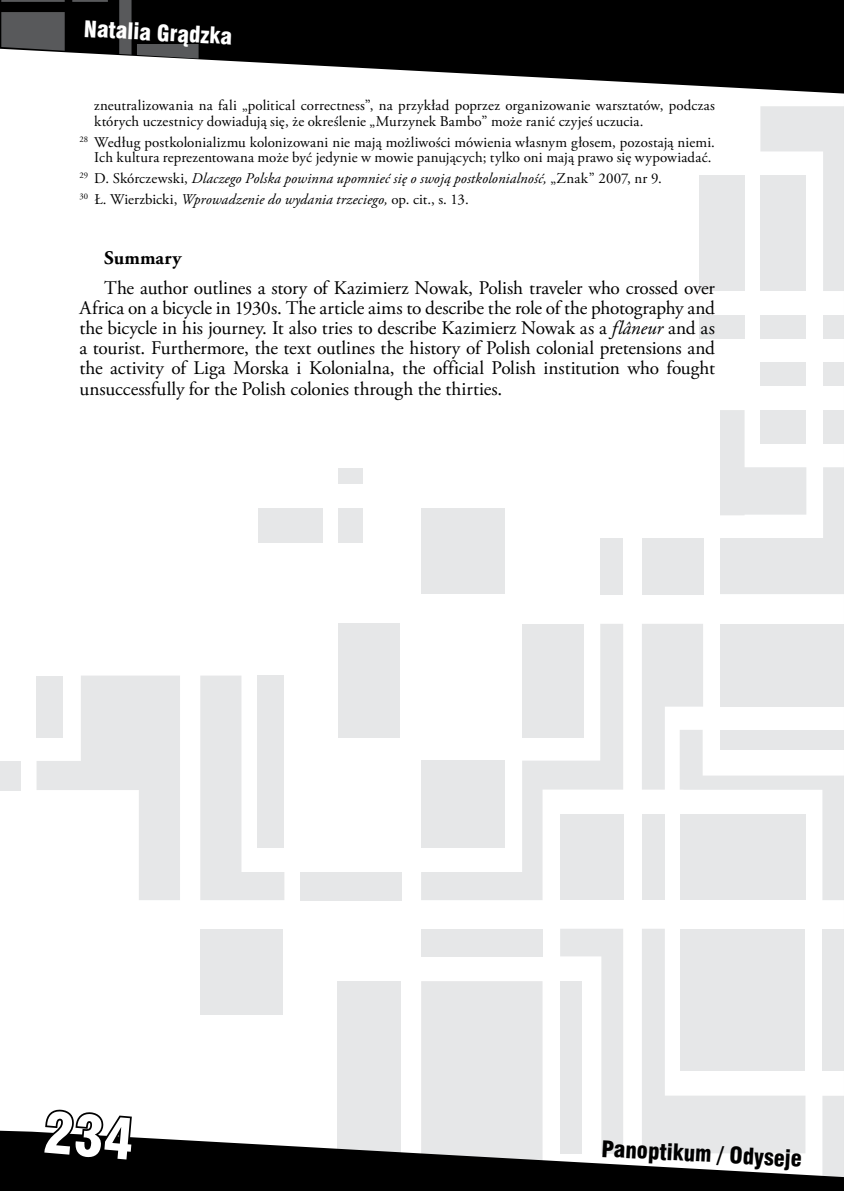
<style>
.page{position:relative;width:844px;height:1191px;background:#fff}
.page>*{position:absolute;margin:0;border:0;box-sizing:border-box;transform-origin:0 0}
.t1{font:21px "Swis 721 Blk Cn PL";color:#000}
.t2{font:21px "Swis 721 Blk Cn PL";color:#fff}
.t3{font:19.25px/20.1px "Adobe Garamond Pro";color:#000;text-align:justify}
.t4{font:700 19.25px "Adobe Garamond Pro";letter-spacing:.01em;color:#000}
.t5{font:14.88px/15.8px "Adobe Garamond Pro";letter-spacing:.01em;color:#000}
.t6{font:italic 14.88px/20.7px "Adobe Garamond Pro";letter-spacing:.005em;color:#000}
.s1{font-style:normal}
.s2{font-style:italic}
</style>
<div class="page">
<div style="left:600px;top:538px;width:23px;height:56px;background:#e6e7e8"></div>
<div style="left:300px;top:872px;width:101px;height:28px;background:#e6e7e8"></div>
<div style="left:0;top:761px;width:20px;height:29px;background:#e6e7e8"></div>
<div style="left:338px;top:981px;width:63px;height:210px;background:#e6e7e8"></div>
<div style="left:200px;top:929px;width:83px;height:85px;background:#e6e7e8"></div>
<div style="left:421px;top:508px;width:84px;height:86px;background:#e6e7e8"></div>
<div style="left:258px;top:508px;width:64px;height:34px;background:#e6e7e8"></div>
<div style="left:338px;top:508px;width:25px;height:34px;background:#e6e7e8"></div>
<div style="left:338px;top:468px;width:25px;height:15px;background:#e6e7e8"></div>
<div style="left:338px;top:623px;width:61px;height:114px;background:#e6e7e8"></div>
<svg style="left:421px;top:624px;width:202px;height:276px;fill:#e6e7e8"></svg>
<svg style="left:200px;top:675px;width:84px;height:225px"></svg>
<svg style="left:37px;top:675px;width:143px;height:225px"></svg>
<svg style="left:421px;top:929px;width:202px;height:201px"></svg>
<svg style="left:194px;top:0;width:447px;height:83px;background:#252525"></svg>
<svg style="left:0;top:0;width:198px;height:59px;background:#333334"></svg>
<svg style="left:0;top:1130px;width:641px;height:61px;fill:#000"></svg>
<svg style="left:641px;top:0;width:203px;height:1191px"></svg>
<svg style="left:41px;top:1109px;width:94px;height:82px"></svg>
<p class="t2" style="left:85px;top:15px;width:150px;rotate:3deg">Natalia Grądzka</p>
<p class="t5" style="left:94px;top:98px;width:622px">zneutralizowania na fali „political correctness”, na przykład poprzez organizowanie warsztatów, podczas których uczestnicy dowiadują się, że określenie „Murzynek Bambo” może ranić czyjeś uczucia.</p>
<p class="t5" style="left:79px;top:134px;width:636px;text-align:right"><sup>28</sup> Według postkolonializmu kolonizowani nie mają możliwości mówienia własnym głosem, pozostają niemi.<br>Ich kultura reprezentowana może być jedynie w mowie panujących; tylko oni mają prawo się wypowiadać.</p>
<p class="t6" style="left:79px;top:168px;width:583px"><sup>29</sup> <span class="s1">D. Skórczewski,</span> Dlaczego Polska powinna upomnieć się o swoją postkolonialność, <span class="s1">„Znak” 2007, nr 9.<br></span><sup>30</sup> <span class="s1">Ł. Wierzbicki,</span> Wprowadzenie do wydania trzeciego, <span class="s1">op. cit., s. 13.</span></p>
<p class="t4" style="left:104px;top:246px;width:79px">Summary</p>
<p class="t3" style="left:79px;top:278px;width:637px;text-indent:25px">The author outlines a story of Kazimierz Nowak, Polish traveler who crossed over Africa on a bicycle in 1930s. The article aims to describe the role of the photography and the bicycle in his journey. It also tries to describe Kazimierz Nowak as a <span class="s2">flâneur</span> and as a tourist. Furthermore, the text outlines the history of Polish colonial pretensions and the activity of Liga Morska i Kolonialna, the official Polish institution who fought unsuccessfully for the Polish colonies through the thirties.</p>
<p class="t1" style="left:602px;top:1135px;width:202px;rotate:3deg">Panoptikum / Odyseje</p>
</div>
